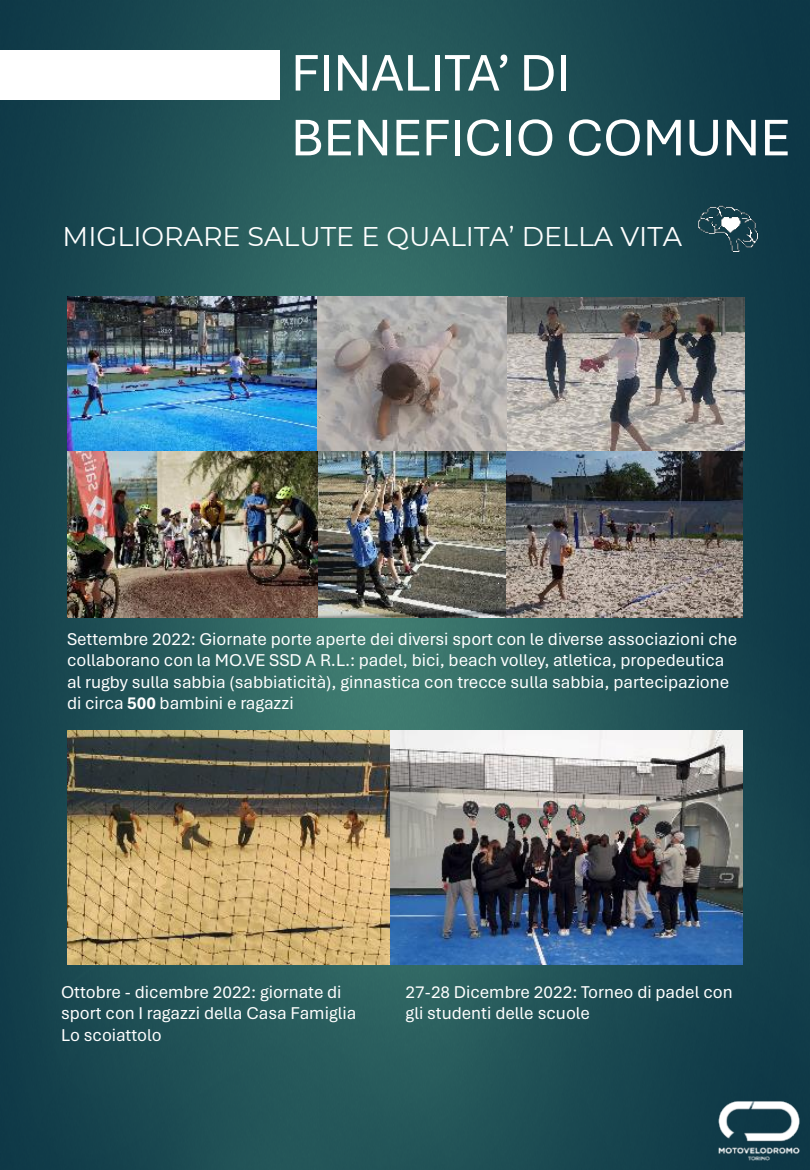
<style>
.page{position:relative;width:810px;height:1170px;background:#fff}
.page>*{position:absolute;margin:0;border:0;box-sizing:border-box;transform-origin:0 0}
.t1{font:54px/64.8px "Aptos";color:#fff}
.t2{font:27px "Montserrat";color:#fff}
.t3{font:18px/21.6px "Aptos";color:#fff}
.s1{font-weight:700}
</style>
<div class="page">
<img style="left:0;top:0;width:810px;height:1170px">
<img style="left:683px;top:1076px;width:127px;height:94px">
<img style="left:318px;top:451px;width:425px;height:167px">
<img style="left:67px;top:297px;width:251px;height:321px">
<img style="left:318px;top:297px;width:426px;height:154px">
<img style="left:67px;top:731px;width:324px;height:234px">
<img style="left:391px;top:731px;width:352px;height:234px">
<div style="left:0;top:50px;width:280px;height:50px;background:#fff"></div>
<img style="left:683px;top:184px;width:89px;height:85px">
<p class="t1" style="left:291px;top:38px;width:501px">FINALITA’ DI<br>BENEFICIO COMUNE</p>
<p class="t2" style="left:63px;top:217px;width:621px">MIGLIORARE SALUTE E QUALITA’ DELLA VITA</p>
<p class="t3" style="left:67px;top:627px;width:672px">Settembre 2022: Giornate porte aperte dei diversi sport con le diverse associazioni che collaborano con la MO.VE SSD A R.L.: padel, bici, beach volley, atletica, propedeutica al rugby sulla sabbia (sabbiaticità), ginnastica con trecce sulla sabbia, partecipazione di circa <span class="s1">500</span> bambini e ragazzi</p>
<p class="t3" style="left:61px;top:980px;width:297px">Ottobre - dicembre 2022: giornate di sport con I ragazzi della Casa Famiglia<br>Lo scoiattolo</p>
<p class="t3" style="left:406px;top:980px;width:328px">27-28 Dicembre 2022: Torneo di padel con gli studenti delle scuole</p>
</div>
